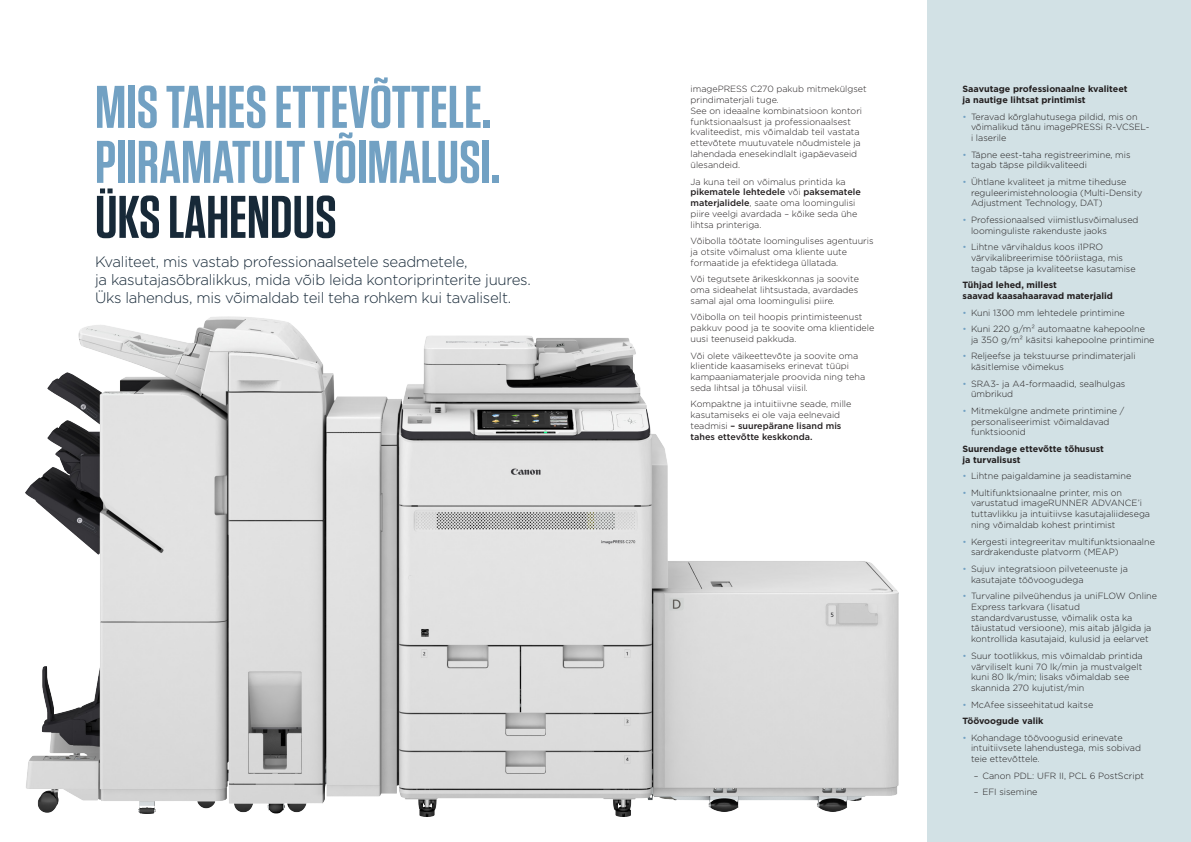
<style>
.page{position:relative;width:1191px;height:842px;background:#fff}
.page>*{position:absolute;margin:0;border:0;box-sizing:border-box;transform-origin:0 0}
.Page_TITLE_72pt{font:600 60px/55px "Tungsten";color:#72a1c3}
.STANDFIRST{font:300 15px/18px "Gotham";letter-spacing:-.02em;color:#172938}
.Body{font:300 9px/10.8px "Gotham";color:#231f20}
.Panel_head{font:700 9px/10.8px "Gotham";color:#231f20}
.s1{color:#172938}
.s2{font-weight:500}
.s3{color:#72a1c3}
</style>
<div class="page">
<div style="left:928px;top:0;width:263px;height:842px;background:#d2e1e5"></div>
<img style="left:26px;top:317px;width:872px;height:499px">
<p class="Page_TITLE_72pt" style="left:95px;top:81px;width:406px">MIS TAHES ETTEVÕTTELE.<br>PIIRAMATULT VÕIMALUSI.<br><span class="s1">ÜKS LAHENDUS</span></p>
<p class="STANDFIRST" style="left:95px;top:252px;width:437px">Kvaliteet, mis vastab professionaalsetele seadmetele,<br>ja kasutajasõbralikkus, mida võib leida kontoriprinterite juures.<br>Üks lahendus, mis võimaldab teil teha rohkem kui tavaliselt.</p>
<p class="Body" style="left:690px;top:83px;width:178px">imagePRESS C270 pakub mitmekülgset prindimaterjali tuge.<br>See on ideaalne kombinatsioon kontori funktsionaalsust ja professionaalsest kvaliteedist, mis võimaldab teil vastata ettevõtete muutuvatele nõudmistele ja lahendada enesekindlalt igapäevaseid ülesandeid.</p>
<p class="Body" style="left:690px;top:176px;width:172px">Ja kuna teil on võimalus printida ka <span class="s2">pikematele lehtedele</span> või <span class="s2">paksematele materjalidele</span>, saate oma loomingulisi piire veelgi avardada – kõike seda ühe lihtsa printeriga.</p>
<p class="Body" style="left:690px;top:235px;width:185px">Võibolla töötate loomingulises agentuuris ja otsite võimalust oma kliente uute formaatide ja efektidega üllatada.</p>
<p class="Body" style="left:690px;top:274px;width:170px;text-align:justify">Või tegutsete ärikeskkonnas ja soovite oma sideahelat lihtsustada, avardades samal ajal oma loomingulisi piire.</p>
<p class="Body" style="left:690px;top:312px;width:185px">Võibolla on teil hoopis printimisteenust pakkuv pood ja te soovite oma klientidele uusi teenuseid pakkuda.</p>
<p class="Body" style="left:690px;top:350px;width:176px">Või olete väikeettevõte ja soovite oma klientide kaasamiseks erinevat tüüpi kampaaniamaterjale proovida ning teha seda lihtsal ja tõhusal viisil.</p>
<p class="Body" style="left:690px;top:399px;width:162px">Kompaktne ja intuitiivne seade, mille kasutamiseks ei ole vaja eelnevaid teadmisi <span class="s2">– suurepärane lisand mis tahes ettevõtte keskkonda.</span></p>
<p class="Panel_head" style="left:962px;top:84px;width:167px">Saavutage professionaalne kvaliteet ja nautige lihtsat printimist</p>
<p class="Body" style="left:971px;top:111px;width:180px;text-indent:-9px"><span class="s3">•</span> Teravad kõrglahutusega pildid, mis on võimalikud tänu imagePRESSi R-VCSEL&shy;i laserile</p>
<p class="Body" style="left:971px;top:149px;width:161px;text-indent:-9px"><span class="s3">•</span> Täpne eest-taha registreerimine, mis tagab täpse pildikvaliteedi</p>
<p class="Body" style="left:971px;top:176px;width:173px;text-indent:-9px"><span class="s3">•</span> Ühtlane kvaliteet ja mitme tiheduse reguleerimistehnoloogia (Multi-Density<br>Adjustment Technology, DAT)</p>
<p class="Body" style="left:971px;top:214px;width:169px;text-indent:-9px"><span class="s3">•</span> Professionaalsed viimistlusvõimalused loominguliste rakenduste jaoks</p>
<p class="Body" style="left:971px;top:241px;width:166px;text-indent:-9px"><span class="s3">•</span> Lihtne värvihaldus koos i1PRO värvikalibreerimise tööriistaga, mis tagab täpse ja kvaliteetse kasutamise</p>
<p class="Panel_head" style="left:962px;top:280px;width:152px">Tühjad lehed, millest<br>saavad kaasahaaravad materjalid</p>
<p class="Body" style="left:962px;top:307px;width:164px"><span class="s3">•</span> Kuni 1300 mm lehtedele printimine</p>
<p class="Body" style="left:971px;top:323px;width:185px;text-indent:-9px"><span class="s3">•</span> Kuni 220 g/m² automaatne kahepoolne ja 350 g/m² käsitsi kahepoolne printimine</p>
<p class="Body" style="left:971px;top:350px;width:166px;text-indent:-9px"><span class="s3">•</span> Reljeefse ja tekstuurse prindimaterjali käsitlemise võimekus</p>
<p class="Body" style="left:971px;top:378px;width:156px;text-indent:-9px"><span class="s3">•</span> SRA3- ja A4-formaadid, sealhulgas ümbrikud</p>
<p class="Body" style="left:971px;top:405px;width:155px;text-indent:-9px"><span class="s3">•</span> Mitmekülgne andmete printimine / personaliseerimist võimaldavad funktsioonid</p>
<p class="Panel_head" style="left:962px;top:443px;width:143px">Suurendage ettevõtte tõhusust ja turvalisust</p>
<p class="Body" style="left:962px;top:470px;width:170px"><span class="s3">•</span> Lihtne paigaldamine ja seadistamine</p>
<p class="Body" style="left:971px;top:487px;width:181px;text-indent:-9px"><span class="s3">•</span> Multifunktsionaalne printer, mis on varustatud imageRUNNER ADVANCE’i tuttavlikku ja intuitiivse kasutajaliidesega ning võimaldab kohest printimist</p>
<p class="Body" style="left:971px;top:536px;width:185px;text-indent:-9px"><span class="s3">•</span> Kergesti integreeritav multifunktsionaalne sardrakenduste platvorm (MEAP)</p>
<p class="Body" style="left:971px;top:563px;width:158px;text-indent:-9px"><span class="s3">•</span> Sujuv integratsioon pilveteenuste ja kasutajate töövoogudega</p>
<p class="Body" style="left:971px;top:590px;width:187px;text-indent:-9px"><span class="s3">•</span> Turvaline pilveühendus ja uniFLOW Online Express tarkvara (lisatud standardvarustusse, võimalik osta ka täiustatud versioone), mis aitab jälgida ja kontrollida kasutajaid, kulusid ja eelarvet</p>
<p class="Body" style="left:971px;top:650px;width:173px;text-indent:-9px"><span class="s3">•</span> Suur tootlikkus, mis võimaldab printida värviliselt kuni 70 lk/min ja mustvalgelt kuni 80 lk/min; lisaks võimaldab see skannida 270 kujutist/min</p>
<p class="Body" style="left:962px;top:699px;width:132px"><span class="s3">•</span> McAfee sisseehitatud kaitse</p>
<p class="Panel_head" style="left:962px;top:715px;width:82px">Töövoogude valik</p>
<p class="Body" style="left:971px;top:732px;width:172px;text-indent:-9px"><span class="s3">•</span> Kohandage töövoogusid erinevate intuitiivsete lahendustega, mis sobivad teie ettevõttele.</p>
<p class="Body" style="left:973px;top:770px;width:172px">– Canon PDL: UFR II, PCL 6 PostScript</p>
<p class="Body" style="left:973px;top:786px;width:65px">– EFI sisemine</p>
</div>
